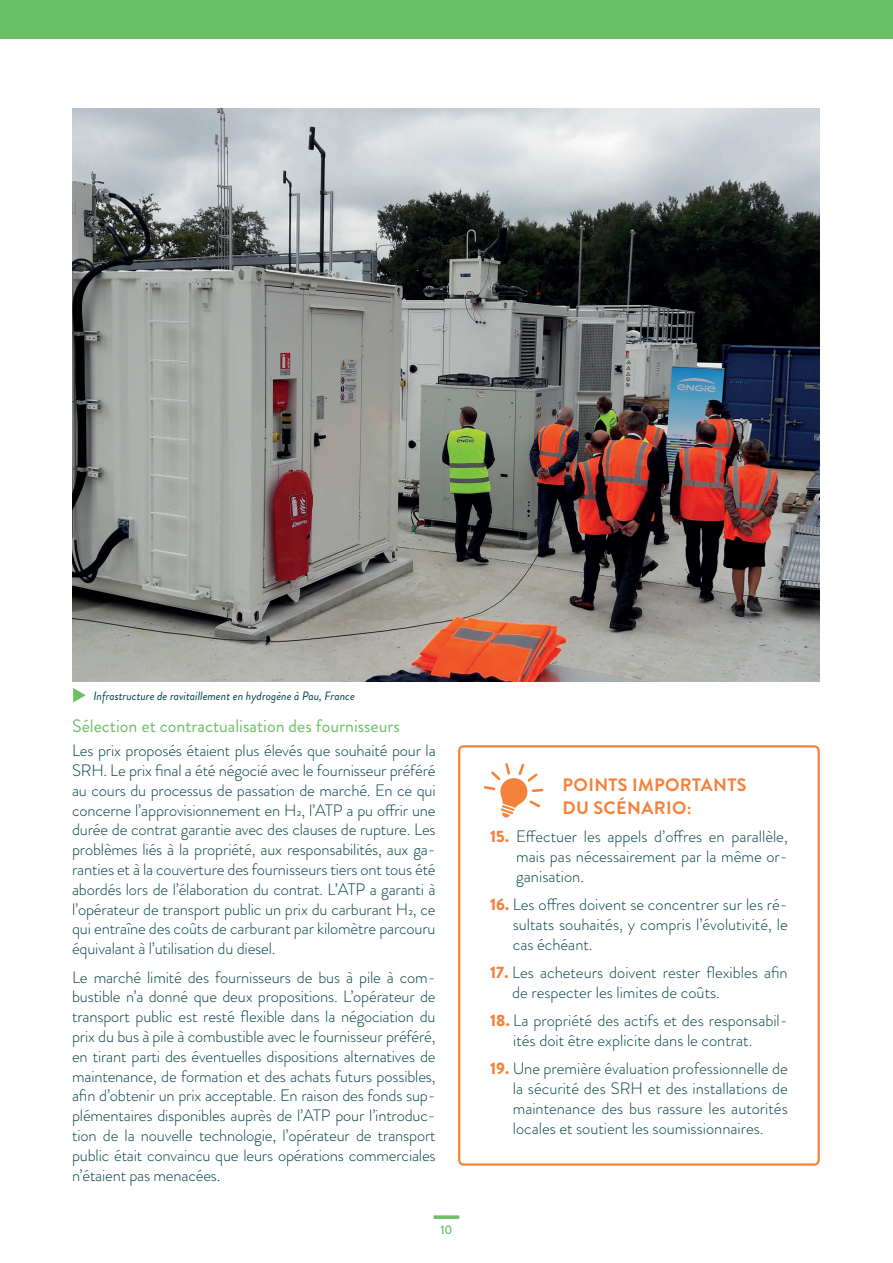
<style>
.page{position:relative;width:893px;height:1263px;background:#fff}
.page>*{position:absolute;margin:0;border:0;box-sizing:border-box;transform-origin:0 0}
._5_SUBTITLE_2{font:18px "Brandon Grotesque";color:#6bc067}
._1_BOX_TITLE{font:700 18px/22.5px "Brandon Grotesque";letter-spacing:.02em;color:#f4823b}
._3_BODY_TEXT{font:300 16.5px/19.8px "Brandon Grotesque";letter-spacing:-.01em;color:#003f46;text-align:justify}
._2_Body_text_in_box{font:300 16.5px/19.8px "Brandon Grotesque";color:#003f46;text-align:justify}
.t1{font:500 12.6px "Brandon Grotesque";color:#6bc067}
._1_CAPTION{font:italic 12px "Brandon Grotesque";color:#003f46}
.s1{font-weight:900;color:#f4823b}
</style>
<div class="page">
<div style="left:0;top:0;width:893px;height:39px;background:#6bc067"></div>
<svg style="left:434px;top:1215px;width:25px;height:4px"></svg>
<div style="left:458px;top:745px;width:362px;height:421px;border:2px solid #f4823b;border-radius:4px"></div>
<svg style="left:484px;top:763px;width:59px;height:55px"></svg>
<img style="left:72px;top:108px;width:748px;height:573px">
<svg style="left:73px;top:688px;width:13px;height:14px"></svg>
<p class="_1_CAPTION" style="left:93px;top:687px;width:263px">Infrastructure de ravitaillement en hydrogène à Pau, France</p>
<p class="_5_SUBTITLE_2" style="left:72px;top:714px;width:329px">Sélection et contractualisation des fournisseurs</p>
<p class="_3_BODY_TEXT" style="left:72px;top:741px;width:365px">Les prix proposés étaient plus élevés que souhaité pour la SRH. Le prix final a été négocié avec le fournisseur préféré au cours du processus de passation de marché. En ce qui concerne l’approvisionnement en H2, l’ATP a pu offrir une durée de contrat garantie avec des clauses de rupture. Les problèmes liés à la propriété, aux responsabilités, aux ga&shy;ranties et à la couverture des fournisseurs tiers ont tous été abordés lors de l’élaboration du contrat. L’ATP a garanti à l’opérateur de transport public un prix du carburant H2, ce qui entraîne des coûts de carburant par kilomètre parcouru équivalant à l’utilisation du diesel.</p>
<p class="_3_BODY_TEXT" style="left:72px;top:967px;width:365px">Le marché limité des fournisseurs de bus à pile à com&shy;bustible n’a donné que deux propositions. L’opérateur de transport public est resté flexible dans la négociation du prix du bus à pile à combustible avec le fournisseur préféré, en tirant parti des éventuelles dispositions alternatives de maintenance, de formation et des achats futurs possibles, afin d’obtenir un prix acceptable. En raison des fonds sup&shy;plémentaires disponibles auprès de l’ATP pour l’introduc&shy;tion de la nouvelle technologie, l’opérateur de transport public était convaincu que leurs opérations commerciales n’étaient pas menacées.</p>
<p class="t1" style="left:440px;top:1221px;width:14px">10</p>
<p class="_1_BOX_TITLE" style="left:563px;top:774px;width:186px">POINTS IMPORTANTS<br>DU SCÉNARIO:</p>
<p class="_2_Body_text_in_box" style="left:516px;top:827px;width:273px;text-indent:-26px"><span class="s1">15.</span> Effectuer les appels d’offres en parallèle, mais pas nécessairement par la même or&shy;ganisation.</p>
<p class="_2_Body_text_in_box" style="left:513px;top:894px;width:276px;text-indent:-23px"><span class="s1">16.</span> Les offres doivent se concentrer sur les ré&shy;sultats souhaités, y compris l’évolutivité, le cas échéant.</p>
<p class="_2_Body_text_in_box" style="left:512px;top:962px;width:277px;text-indent:-22px"><span class="s1">17.</span> Les acheteurs doivent rester flexibles afin de respecter les limites de coûts.</p>
<p class="_2_Body_text_in_box" style="left:513px;top:1010px;width:276px;text-indent:-23px"><span class="s1">18.</span> La propriété des actifs et des responsabil&shy;ités doit être explicite dans le contrat.</p>
<p class="_2_Body_text_in_box" style="left:513px;top:1059px;width:276px;text-indent:-23px"><span class="s1">19.</span> Une première évaluation professionnelle de la sécurité des SRH et des installations de maintenance des bus rassure les autorités locales et soutient les soumissionnaires.</p>
</div>
